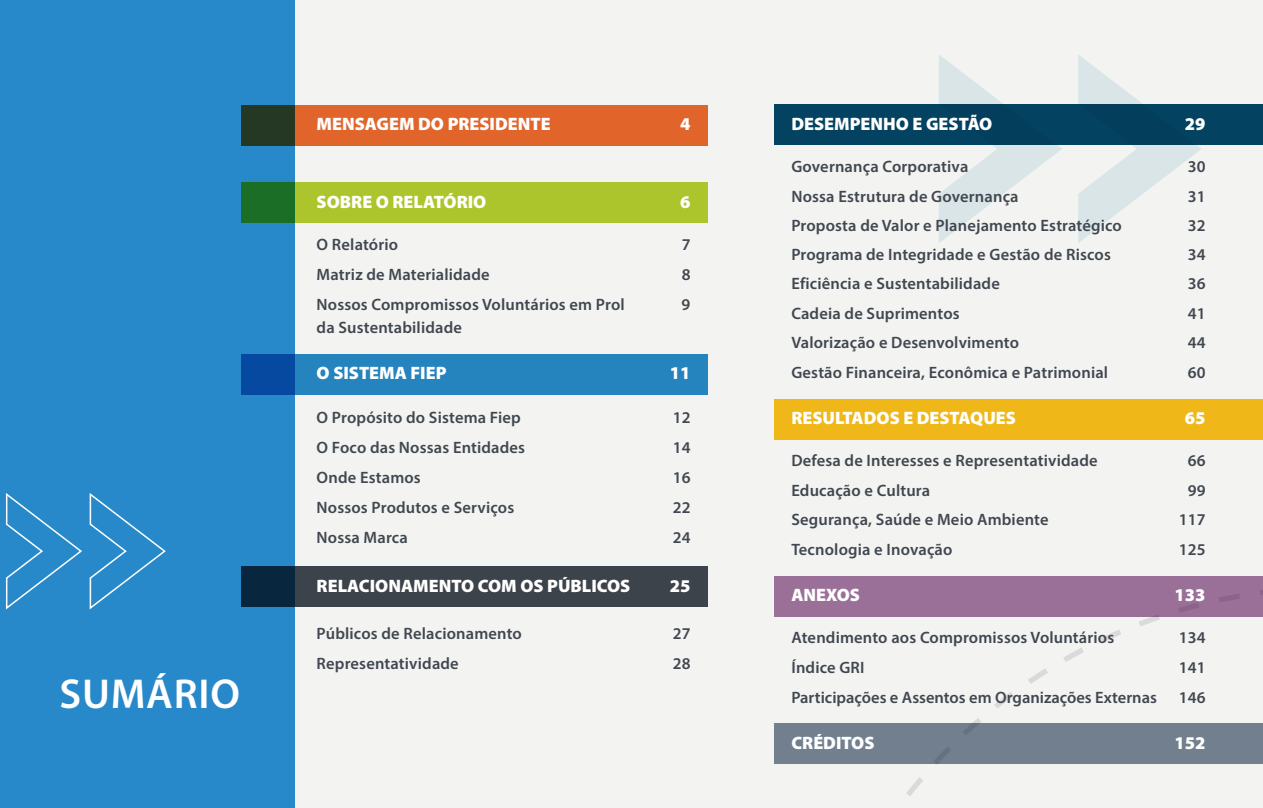
<style>
.page{position:relative;width:1263px;height:808px;background:#f3f4f1}
.page>*{position:absolute;margin:0;border:0;box-sizing:border-box;transform-origin:0 0}
.t1{font:600 42px "Myriad Pro";letter-spacing:.02em;color:#fff}
.t2{font:900 18px "Myriad Pro";color:#fff}
.t3{font:600 16.5px "Myriad Pro";letter-spacing:.01em;color:#414750}
</style>
<div class="page">
<svg style="left:790px;top:617px;width:473px;height:179px"></svg>
<svg style="left:939px;top:55px;width:123px;height:188px"></svg>
<svg style="left:1078px;top:55px;width:123px;height:188px"></svg>
<div style="left:0;top:0;width:294px;height:808px;background:#2789ca"></div>
<svg style="left:241px;top:105px;width:467px;height:40px;background:#cb5f2a"></svg>
<div style="left:774px;top:104px;width:489px;height:41px;background:#044767"></div>
<div style="left:774px;top:723px;width:489px;height:40px;background:#717f8e"></div>
<div style="left:774px;top:576px;width:489px;height:41px;background:#9b7098"></div>
<svg style="left:241px;top:182px;width:467px;height:40px;background:#9cba2b"></svg>
<svg style="left:241px;top:354px;width:467px;height:41px;background:#217cba"></svg>
<div style="left:241px;top:566px;width:467px;height:41px;background:#414750"></div>
<svg style="left:5px;top:493px;width:77px;height:117px"></svg>
<svg style="left:89px;top:493px;width:77px;height:117px"></svg>
<div style="left:774px;top:399px;width:489px;height:41px;background:#f0b718"></div>
<h1 class="t1" style="left:60px;top:667px;width:182px">SUMÁRIO</h1>
<p class="t2" style="left:317px;top:112px;width:236px">MENSAGEM DO PRESIDENTE</p>
<p class="t2" style="left:680px;top:112px;width:12px">4</p>
<p class="t2" style="left:317px;top:190px;width:171px">SOBRE O RELATÓRIO</p>
<p class="t2" style="left:680px;top:190px;width:12px">6</p>
<p class="t3" style="left:317px;top:234px;width:83px">O Relatório</p>
<p class="t3" style="left:682px;top:234px;width:10px">7</p>
<p class="t3" style="left:317px;top:264px;width:175px">Matriz de Materialidade</p>
<p class="t3" style="left:682px;top:264px;width:10px">8</p>
<p class="t3" style="left:317px;top:294px;width:310px">Nossos Compromissos Voluntários em Prol</p>
<p class="t3" style="left:682px;top:294px;width:10px">9</p>
<p class="t3" style="left:317px;top:316px;width:147px">da Sustentabilidade</p>
<p class="t2" style="left:317px;top:361px;width:131px">O SISTEMA FIEP</p>
<p class="t2" style="left:670px;top:361px;width:22px">11</p>
<p class="t3" style="left:317px;top:406px;width:206px">O Propósito do Sistema Fiep</p>
<p class="t3" style="left:673px;top:406px;width:19px">12</p>
<p class="t3" style="left:317px;top:436px;width:210px">O Foco das Nossas Entidades</p>
<p class="t3" style="left:673px;top:436px;width:19px">14</p>
<p class="t3" style="left:317px;top:466px;width:106px">Onde Estamos</p>
<p class="t3" style="left:673px;top:466px;width:19px">16</p>
<p class="t3" style="left:317px;top:496px;width:199px">Nossos Produtos e Serviços</p>
<p class="t3" style="left:673px;top:496px;width:19px">22</p>
<p class="t3" style="left:317px;top:526px;width:93px">Nossa Marca</p>
<p class="t3" style="left:673px;top:526px;width:19px">24</p>
<p class="t2" style="left:317px;top:574px;width:315px">RELACIONAMENTO COM OS PÚBLICOS</p>
<p class="t2" style="left:670px;top:574px;width:22px">25</p>
<p class="t3" style="left:317px;top:622px;width:207px">Públicos de Relacionamento</p>
<p class="t3" style="left:673px;top:622px;width:19px">27</p>
<p class="t3" style="left:317px;top:652px;width:144px">Representatividade</p>
<p class="t3" style="left:673px;top:652px;width:19px">28</p>
<p class="t2" style="left:791px;top:112px;width:203px">DESEMPENHO E GESTÃO</p>
<p class="t2" style="left:1185px;top:112px;width:22px">29</p>
<p class="t3" style="left:791px;top:156px;width:179px">Governança Corporativa</p>
<p class="t3" style="left:1188px;top:156px;width:19px">30</p>
<p class="t3" style="left:791px;top:185px;width:229px">Nossa Estrutura de Governança</p>
<p class="t3" style="left:1188px;top:185px;width:19px">31</p>
<p class="t3" style="left:791px;top:215px;width:332px">Proposta de Valor e Planejamento Estratégico</p>
<p class="t3" style="left:1188px;top:215px;width:19px">32</p>
<p class="t3" style="left:791px;top:244px;width:321px">Programa de Integridade e Gestão de Riscos</p>
<p class="t3" style="left:1188px;top:244px;width:19px">34</p>
<p class="t3" style="left:791px;top:273px;width:210px">Eficiência e Sustentabilidade</p>
<p class="t3" style="left:1188px;top:273px;width:19px">36</p>
<p class="t3" style="left:791px;top:302px;width:170px">Cadeia de Suprimentos</p>
<p class="t3" style="left:1188px;top:302px;width:19px">41</p>
<p class="t3" style="left:791px;top:332px;width:229px">Valorização e Desenvolvimento</p>
<p class="t3" style="left:1188px;top:332px;width:19px">44</p>
<p class="t3" style="left:791px;top:362px;width:318px">Gestão Financeira, Econômica e Patrimonial</p>
<p class="t3" style="left:1188px;top:362px;width:19px">60</p>
<p class="t2" style="left:791px;top:406px;width:226px">RESULTADOS E DESTAQUES</p>
<p class="t2" style="left:1185px;top:406px;width:22px">65</p>
<p class="t3" style="left:791px;top:450px;width:308px">Defesa de Interesses e Representatividade</p>
<p class="t3" style="left:1188px;top:450px;width:19px">66</p>
<p class="t3" style="left:791px;top:479px;width:140px">Educação e Cultura</p>
<p class="t3" style="left:1188px;top:479px;width:19px">99</p>
<p class="t3" style="left:791px;top:509px;width:259px">Segurança, Saúde e Meio Ambiente</p>
<p class="t3" style="left:1179px;top:509px;width:28px">117</p>
<p class="t3" style="left:791px;top:539px;width:163px">Tecnologia e Inovação</p>
<p class="t3" style="left:1179px;top:539px;width:28px">125</p>
<p class="t2" style="left:791px;top:583px;width:70px">ANEXOS</p>
<p class="t2" style="left:1174px;top:583px;width:32px">133</p>
<p class="t3" style="left:791px;top:627px;width:324px">Atendimento aos Compromissos Voluntários</p>
<p class="t3" style="left:1179px;top:627px;width:28px">134</p>
<p class="t3" style="left:791px;top:656px;width:75px">Índice GRI</p>
<p class="t3" style="left:1179px;top:656px;width:28px">141</p>
<p class="t3" style="left:791px;top:686px;width:367px">Participações e Assentos em Organizações Externas</p>
<p class="t3" style="left:1179px;top:686px;width:28px">146</p>
<p class="t2" style="left:791px;top:731px;width:85px">CRÉDITOS</p>
<p class="t2" style="left:1174px;top:731px;width:32px">152</p>
</div>
